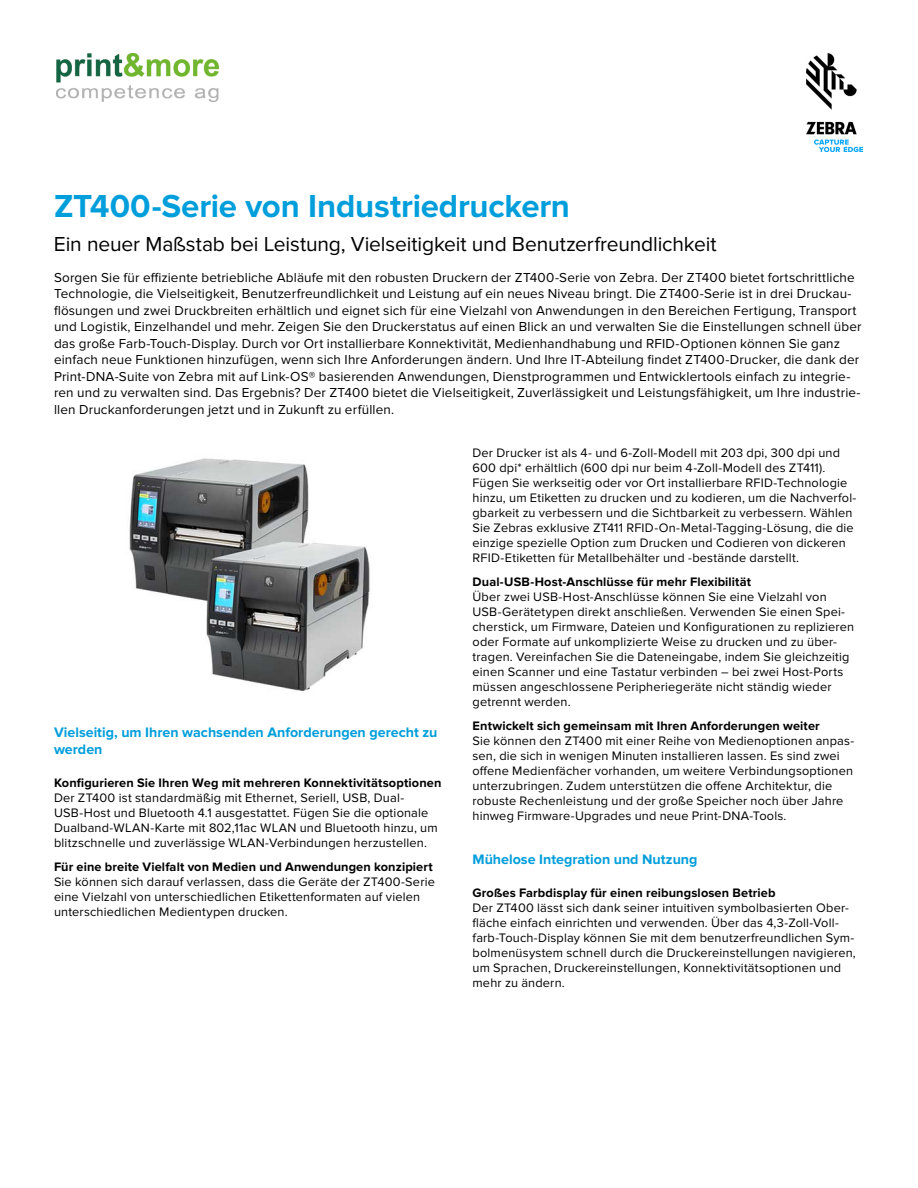
<style>
.page{position:relative;width:918px;height:1188px;background:#fff}
.page>*{position:absolute;margin:0;border:0;box-sizing:border-box;transform-origin:0 0}
.t1{font:700 33px "Proxima Nova";letter-spacing:-.005em;color:#009edb}
.t2{font:21px "Proxima Nova";letter-spacing:-.005em;color:#000}
.t3{font:700 14.25px/17.2px "Proxima Nova";color:#009edb}
.t4{font:13.5px/16.5px "Proxima Nova";letter-spacing:.01em;color:#000}
.t5{font:12.75px/15px "Proxima Nova";letter-spacing:.015em;color:#000}
.t6{font:700 12.75px "Proxima Nova";letter-spacing:.01em;color:#000}
</style>
<div class="page">
<img style="left:806px;top:54px;width:56px;height:97px">
<img style="left:129px;top:458px;width:241px;height:233px">
<img style="left:57px;top:54px;width:162px;height:47px">
<h1 class="t1" style="left:54px;top:187px;width:518px">ZT400-Serie von Industriedruckern</h1>
<h2 class="t2" style="left:54px;top:232px;width:664px">Ein neuer Maßstab bei Leistung, Vielseitigkeit und Benutzerfreundlichkeit</h2>
<p class="t4" style="left:54px;top:269px;width:809px">Sorgen Sie für effiziente betriebliche Abläufe mit den robusten Druckern der ZT400-Serie von Zebra. Der ZT400 bietet fortschrittliche Technologie, die Vielseitigkeit, Benutzerfreundlichkeit und Leistung auf ein neues Niveau bringt. Die ZT400-Serie ist in drei Druckau&shy;flösungen und zwei Druckbreiten erhältlich und eignet sich für eine Vielzahl von Anwendungen in den Bereichen Fertigung, Transport und Logistik, Einzelhandel und mehr. Zeigen Sie den Druckerstatus auf einen Blick an und verwalten Sie die Einstellungen schnell über das große Farb-Touch-Display. Durch vor Ort installierbare Konnektivität, Medienhandhabung und RFID-Optionen können Sie ganz einfach neue Funktionen hinzufügen, wenn sich Ihre Anforderungen ändern. Und Ihre IT-Abteilung findet ZT400-Drucker, die dank der Print-DNA-Suite von Zebra mit auf Link-OS® basierenden Anwendungen, Dienstprogrammen und Entwicklertools einfach zu integrie&shy;ren und zu verwalten sind. Das Ergebnis? Der ZT400 bietet die Vielseitigkeit, Zuverlässigkeit und Leistungsfähigkeit, um Ihre industrie&shy;llen Druckanforderungen jetzt und in Zukunft zu erfüllen.</p>
<p class="t3" style="left:54px;top:724px;width:385px">Vielseitig, um Ihren wachsenden Anforderungen gerecht zu werden</p>
<p class="t6" style="left:54px;top:775px;width:389px">Konfigurieren Sie Ihren Weg mit mehreren Konnektivitätsoptionen</p>
<p class="t5" style="left:54px;top:791px;width:385px">Der ZT400 ist standardmäßig mit Ethernet, Seriell, USB, Dual-USB-Host und Bluetooth 4.1 ausgestattet. Fügen Sie die optionale Dualband-WLAN-Karte mit 802,11ac WLAN und Bluetooth hinzu, um blitzschnelle und zuverlässige WLAN-Verbindungen herzustellen.</p>
<p class="t6" style="left:54px;top:859px;width:380px">Für eine breite Vielfalt von Medien und Anwendungen konzipiert</p>
<p class="t5" style="left:54px;top:874px;width:382px">Sie können sich darauf verlassen, dass die Geräte der ZT400-Serie eine Vielzahl von unterschiedlichen Etikettenformaten auf vielen unterschiedlichen Medientypen drucken.</p>
<p class="t5" style="left:473px;top:446px;width:385px">Der Drucker ist als 4- und 6-Zoll-Modell mit 203 dpi, 300 dpi und 600 dpi* erhältlich (600 dpi nur beim 4-Zoll-Modell des ZT411).<br>Fügen Sie werkseitig oder vor Ort installierbare RFID-Technologie hinzu, um Etiketten zu drucken und zu kodieren, um die Nachverfol&shy;gbarkeit zu verbessern und die Sichtbarkeit zu verbessern. Wählen Sie Zebras exklusive ZT411 RFID-On-Metal-Tagging-Lösung, die die einzige spezielle Option zum Drucken und Codieren von dickeren RFID-Etiketten für Metallbehälter und -bestände darstellt.</p>
<p class="t6" style="left:473px;top:575px;width:280px">Dual-USB-Host-Anschlüsse für mehr Flexibilität</p>
<p class="t5" style="left:473px;top:590px;width:383px">Über zwei USB-Host-Anschlüsse können Sie eine Vielzahl von USB-Gerätetypen direkt anschließen. Verwenden Sie einen Spei&shy;cherstick, um Firmware, Dateien und Konfigurationen zu replizieren oder Formate auf unkomplizierte Weise zu drucken und zu über&shy;tragen. Vereinfachen Sie die Dateneingabe, indem Sie gleichzeitig einen Scanner und eine Tastatur verbinden – bei zwei Host-Ports müssen angeschlossene Peripheriegeräte nicht ständig wieder getrennt werden.</p>
<p class="t6" style="left:473px;top:719px;width:349px">Entwickelt sich gemeinsam mit Ihren Anforderungen weiter</p>
<p class="t5" style="left:473px;top:734px;width:383px">Sie können den ZT400 mit einer Reihe von Medienoptionen anpas&shy;sen, die sich in wenigen Minuten installieren lassen. Es sind zwei offene Medienfächer vorhanden, um weitere Verbindungsoptionen unterzubringen. Zudem unterstützen die offene Architektur, die robuste Rechenleistung und der große Speicher noch über Jahre hinweg Firmware-Upgrades und neue Print-DNA-Tools.</p>
<p class="t3" style="left:472px;top:851px;width:227px">Mühelose Integration und Nutzung</p>
<p class="t6" style="left:472px;top:885px;width:305px">Großes Farbdisplay für einen reibungslosen Betrieb</p>
<p class="t5" style="left:472px;top:900px;width:385px">Der ZT400 lässt sich dank seiner intuitiven symbolbasierten Ober&shy;fläche einfach einrichten und verwenden. Über das 4,3-Zoll-Voll&shy;farb-Touch-Display können Sie mit dem benutzerfreundlichen Sym&shy;bolmenüsystem schnell durch die Druckereinstellungen navigieren, um Sprachen, Druckereinstellungen, Konnektivitätsoptionen und mehr zu ändern.</p>
</div>
